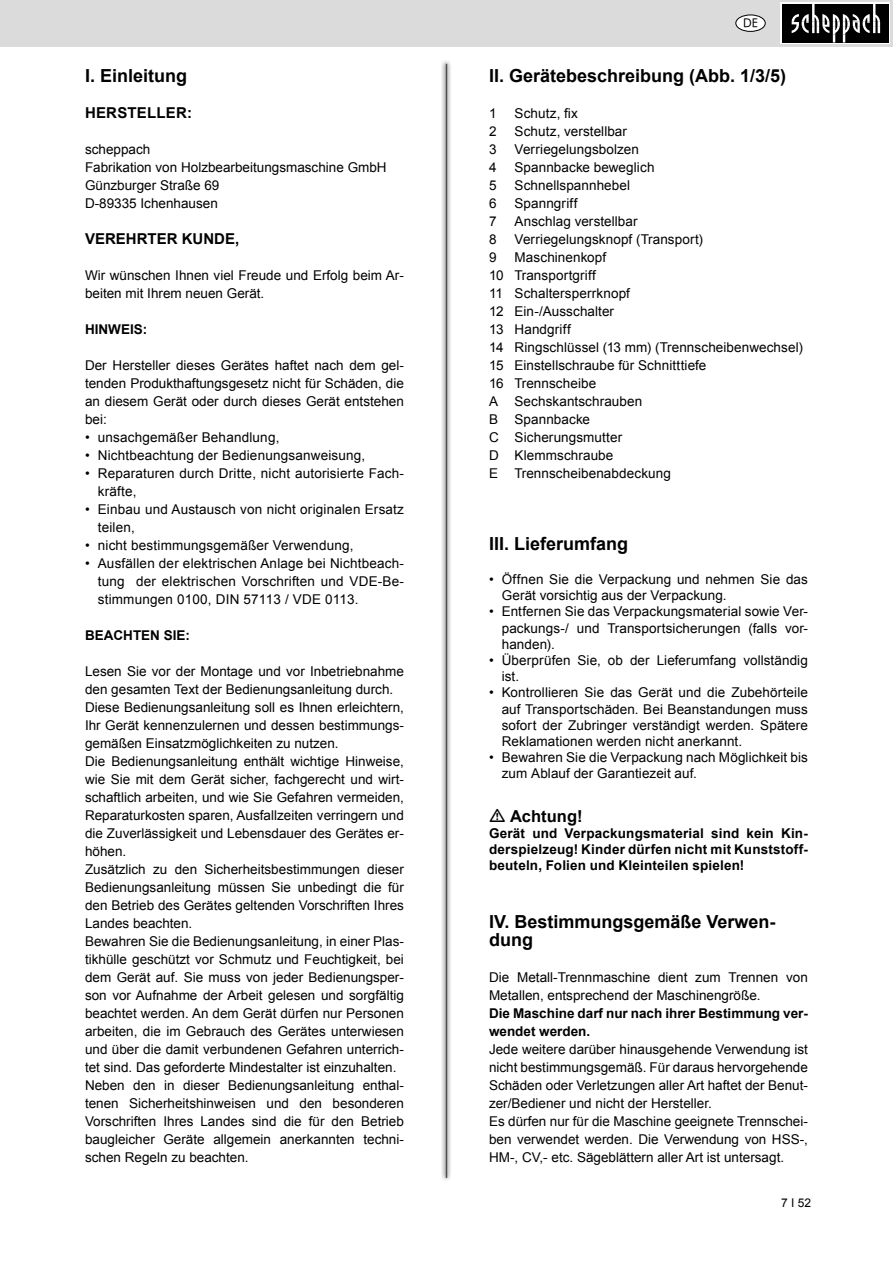
<style>
.page{position:relative;width:893px;height:1263px;background:#fff}
.page>*{position:absolute;margin:0;border:0;box-sizing:border-box;transform-origin:0 0}
.Chapter_headings{font:700 18px/18px "Arial";color:#000}
.Grundtext_Fließtext{font:700 16.5px "Arial";letter-spacing:.005em;color:#000}
.Headline_klein{font:700 15px "Arial";color:#000}
.Grundtext_Einzug{font:700 15px "Arial";letter-spacing:.015em;color:#000}
.Grundtext{font:13.5px/18px "Arial";letter-spacing:.005em;color:#000;text-align:justify}
.Continous_texxt{font:13.5px/18px "Arial";color:#000}
.Grundtext_Fließtext-2{font:700 13.5px/16.2px "Arial";letter-spacing:.01em;color:#000;text-align:justify}
.Continous_texxt-2{font:700 13.5px/18px "Arial";color:#000}
.Headline_klein-2{font:700 13.5px "Arial";color:#000}
.t1{font:12px "Arial";color:#000}
.t2{font:12px "Futura Book BT";color:#000}
</style>
<div class="page">
<div style="left:0;top:0;width:893px;height:46px;background:#dbdbdb"></div>
<div style="left:780px;top:2px;width:110px;height:42px;background:linear-gradient(to right,#040404,#060606)"></div>
<div style="left:782px;top:4px;width:106px;height:38px;background:#000"></div>
<svg style="left:792px;top:4px;width:88px;height:38px"></svg>
<svg style="left:441px;top:61px;width:10px;height:1119px"></svg>
<hr style="left:446px;top:64px;width:1px;height:1114px;background:#505050">
<div style="left:736px;top:15px;width:29px;height:16px;background:#fff;border-radius:50%"></div>
<div style="left:735px;top:15px;width:31px;height:17px;border:1px solid #000;border-radius:50%"></div>
<p class="Chapter_headings" style="left:85px;top:67px;width:104px">I. Einleitung</p>
<p class="Grundtext_Einzug" style="left:85px;top:103px;width:109px">HERSTELLER:</p>
<p class="Grundtext" style="left:85px;top:140px;width:67px">scheppach</p>
<p class="Grundtext" style="left:85px;top:158px;width:303px">Fabrikation von Holzbearbeitungsmaschine GmbH</p>
<p class="Grundtext" style="left:85px;top:176px;width:136px">Günzburger Straße 69</p>
<p class="Grundtext" style="left:85px;top:194px;width:134px">D-89335 Ichenhausen</p>
<p class="Headline_klein" style="left:85px;top:229px;width:156px">VEREHRTER KUNDE,</p>
<p class="Grundtext" style="left:85px;top:266px;width:320px">Wir wünschen Ihnen viel Freude und Erfolg beim Ar&shy;beiten mit Ihrem neuen Gerät.</p>
<p class="Headline_klein-2" style="left:85px;top:320px;width:64px">HINWEIS:</p>
<p class="Grundtext" style="left:85px;top:356px;width:320px">Der Hersteller dieses Gerätes haftet nach dem gel&shy;tenden Produkthaftungsgesetz nicht für Schäden, die an diesem Gerät oder durch dieses Gerät entstehen bei:</p>
<p class="Grundtext" style="left:85px;top:428px;width:196px">• unsachgemäßer Behandlung,</p>
<p class="Grundtext" style="left:85px;top:446px;width:282px">• Nichtbeachtung der Bedienungsanweisung,</p>
<p class="Grundtext" style="left:98px;top:464px;width:307px;text-indent:-13px">• Reparaturen durch Dritte, nicht autorisierte Fach&shy;kräfte,</p>
<p class="Grundtext" style="left:98px;top:500px;width:308px;text-indent:-13px">• Einbau und Austausch von nicht originalen Ersatz teilen,</p>
<p class="Grundtext" style="left:85px;top:536px;width:270px">• nicht bestimmungsgemäßer Verwendung,</p>
<p class="Grundtext" style="left:98px;top:554px;width:308px;text-indent:-13px">• Ausfällen der elektrischen Anlage bei Nichtbeach&shy;tung der elektrischen Vorschriften und VDE-Be&shy;stimmungen 0100, DIN 57113 / VDE 0113.</p>
<p class="Headline_klein-2" style="left:85px;top:626px;width:107px">BEACHTEN SIE:</p>
<p class="Grundtext" style="left:85px;top:662px;width:320px">Lesen Sie vor der Montage und vor Inbetriebnahme den gesamten Text der Bedienungsanleitung durch.</p>
<p class="Grundtext" style="left:85px;top:698px;width:320px">Diese Bedienungsanleitung soll es Ihnen erleichtern, Ihr Gerät kennenzulernen und dessen bestimmungs&shy;gemäßen Einsatzmöglichkeiten zu nutzen.</p>
<p class="Grundtext" style="left:85px;top:752px;width:320px">Die Bedienungsanleitung enthält wichtige Hinweise, wie Sie mit dem Gerät sicher, fachgerecht und wirt&shy;schaftlich arbeiten, und wie Sie Gefahren vermeiden, Reparaturkosten sparen, Ausfallzeiten verringern und die Zuverlässigkeit und Lebensdauer des Gerätes er&shy;höhen.</p>
<p class="Grundtext" style="left:85px;top:860px;width:320px">Zusätzlich zu den Sicherheitsbestimmungen dieser Bedienungsanleitung müssen Sie unbedingt die für den Betrieb des Gerätes geltenden Vorschriften Ihres Landes beachten.</p>
<p class="Grundtext" style="left:85px;top:932px;width:320px">Bewahren Sie die Bedienungsanleitung, in einer Plas&shy;tikhülle geschützt vor Schmutz und Feuchtigkeit, bei dem Gerät auf. Sie muss von jeder Bedienungsper&shy;son vor Aufnahme der Arbeit gelesen und sorgfältig beachtet werden. An dem Gerät dürfen nur Personen arbeiten, die im Gebrauch des Gerätes unterwiesen und über die damit verbundenen Gefahren unterrich&shy;tet sind. Das geforderte Mindestalter ist einzuhalten.</p>
<p class="Grundtext" style="left:85px;top:1076px;width:320px">Neben den in dieser Bedienungsanleitung enthal&shy;tenen Sicherheitshinweisen und den besonderen Vorschriften Ihres Landes sind die für den Betrieb baugleicher Geräte allgemein anerkannten techni&shy;schen Regeln zu beachten.</p>
<p class="t2" style="left:743px;top:15px;width:16px">DE</p>
<p class="Chapter_headings" style="left:489px;top:67px;width:299px">II. Gerätebeschreibung (Abb. 1/3/5)</p>
<p class="Grundtext" style="left:489px;top:104px;width:9px">1</p>
<p class="Grundtext" style="left:514px;top:104px;width:65px">Schutz, fix</p>
<p class="Grundtext" style="left:489px;top:122px;width:9px">2</p>
<p class="Grundtext" style="left:514px;top:122px;width:114px">Schutz, verstellbar</p>
<p class="Grundtext" style="left:489px;top:140px;width:9px">3</p>
<p class="Grundtext" style="left:514px;top:140px;width:126px">Verriegelungsbolzen</p>
<p class="Grundtext" style="left:489px;top:158px;width:9px">4</p>
<p class="Grundtext" style="left:514px;top:158px;width:141px">Spannbacke beweglich</p>
<p class="Grundtext" style="left:489px;top:176px;width:9px">5</p>
<p class="Grundtext" style="left:514px;top:176px;width:117px">Schnellspannhebel</p>
<p class="Grundtext" style="left:489px;top:194px;width:9px">6</p>
<p class="Grundtext" style="left:514px;top:194px;width:64px">Spanngriff</p>
<p class="Grundtext" style="left:489px;top:212px;width:9px">7</p>
<p class="Grundtext" style="left:514px;top:212px;width:125px">Anschlag verstellbar</p>
<p class="Grundtext" style="left:489px;top:230px;width:9px">8</p>
<p class="Grundtext" style="left:514px;top:230px;width:190px">Verriegelungsknopf (Transport)</p>
<p class="Grundtext" style="left:489px;top:248px;width:9px">9</p>
<p class="Grundtext" style="left:514px;top:248px;width:93px">Maschinenkopf</p>
<p class="Grundtext" style="left:489px;top:266px;width:109px">10 Transportgriff</p>
<p class="Grundtext" style="left:489px;top:284px;width:142px">11 Schaltersperrknopf</p>
<p class="Grundtext" style="left:489px;top:302px;width:127px">12 Ein-/Ausschalter</p>
<p class="Grundtext" style="left:489px;top:320px;width:83px">13 Handgriff</p>
<p class="Grundtext" style="left:489px;top:338px;width:315px">14 Ringschlüssel (13 mm) (Trennscheibenwechsel)</p>
<p class="Grundtext" style="left:489px;top:356px;width:219px">15 Einstellschraube für Schnitttiefe</p>
<p class="Grundtext" style="left:489px;top:374px;width:109px">16 Trennscheibe</p>
<p class="Grundtext" style="left:489px;top:392px;width:155px">A Sechskantschrauben</p>
<p class="Grundtext" style="left:489px;top:410px;width:103px">B Spannbacke</p>
<p class="Grundtext" style="left:489px;top:428px;width:135px">C Sicherungsmutter</p>
<p class="Grundtext" style="left:489px;top:446px;width:126px">D Klemmschraube</p>
<p class="Grundtext" style="left:489px;top:464px;width:183px">E Trennscheibenabdeckung</p>
<p class="Chapter_headings" style="left:489px;top:535px;width:141px">III. Lieferumfang</p>
<p class="Grundtext" style="left:502px;top:571px;width:308px;line-height:16.2px;text-indent:-13px">• Öffnen Sie die Verpackung und nehmen Sie das<br>Gerät vorsichtig aus der Verpackung.</p>
<p class="Grundtext" style="left:502px;top:604px;width:308px;line-height:16.2px;text-indent:-13px">• Entfernen Sie das Verpackungsmaterial sowie Ver&shy;packungs-/ und Transportsicherungen (falls vor&shy;handen).</p>
<p class="Grundtext" style="left:502px;top:652px;width:308px;line-height:16.2px;text-indent:-13px">• Überprüfen Sie, ob der Lieferumfang vollständig ist.</p>
<p class="Grundtext" style="left:502px;top:685px;width:308px;line-height:16.2px;text-indent:-13px">• Kontrollieren Sie das Gerät und die Zubehörteile auf Transportschäden. Bei Beanstandungen muss sofort der Zubringer verständigt werden. Spätere Reklamationen werden nicht anerkannt.</p>
<p class="Grundtext" style="left:502px;top:749px;width:308px;line-height:16.2px;text-indent:-13px">• Bewahren Sie die Verpackung nach Möglichkeit bis zum Ablauf der Garantiezeit auf.</p>
<p class="Grundtext_Fließtext" style="left:510px;top:805px;width:74px">Achtung!</p>
<p class="Grundtext_Fließtext-2" style="left:489px;top:825px;width:320px">Gerät und Verpackungsmaterial sind kein Kin&shy;derspielzeug! Kinder dürfen nicht mit Kunststoff&shy;beuteln, Folien und Kleinteilen spielen!</p>
<p class="Chapter_headings" style="left:489px;top:913px;width:288px">IV. Bestimmungsgemäße Verwen&shy;dung</p>
<p class="Continous_texxt" style="left:489px;top:968px;width:320px">Die Metall-Trennmaschine dient zum Trennen von<br>Metallen, entsprechend der Maschinengröße.</p>
<p class="Continous_texxt-2" style="left:489px;top:1004px;width:320px">Die Maschine darf nur nach ihrer Bestimmung ver&shy;wendet werden.</p>
<p class="Continous_texxt" style="left:489px;top:1040px;width:320px">Jede weitere darüber hinausgehende Verwendung ist nicht bestimmungsgemäß. Für daraus hervorgehende</p>
<p class="Continous_texxt" style="left:489px;top:1076px;width:320px">Schäden oder Verletzungen aller Art haftet der Benut&shy;zer/Bediener und nicht der Hersteller.</p>
<p class="Continous_texxt" style="left:489px;top:1112px;width:320px;text-align:justify">Es dürfen nur für die Maschine geeignete Trennschei&shy;ben verwendet werden. Die Verwendung von HSS-, HM-, CV,- etc. Sägeblättern aller Art ist untersagt.</p>
<p class="t1" style="left:781px;top:1194px;width:32px">7 І 52</p>
</div>
